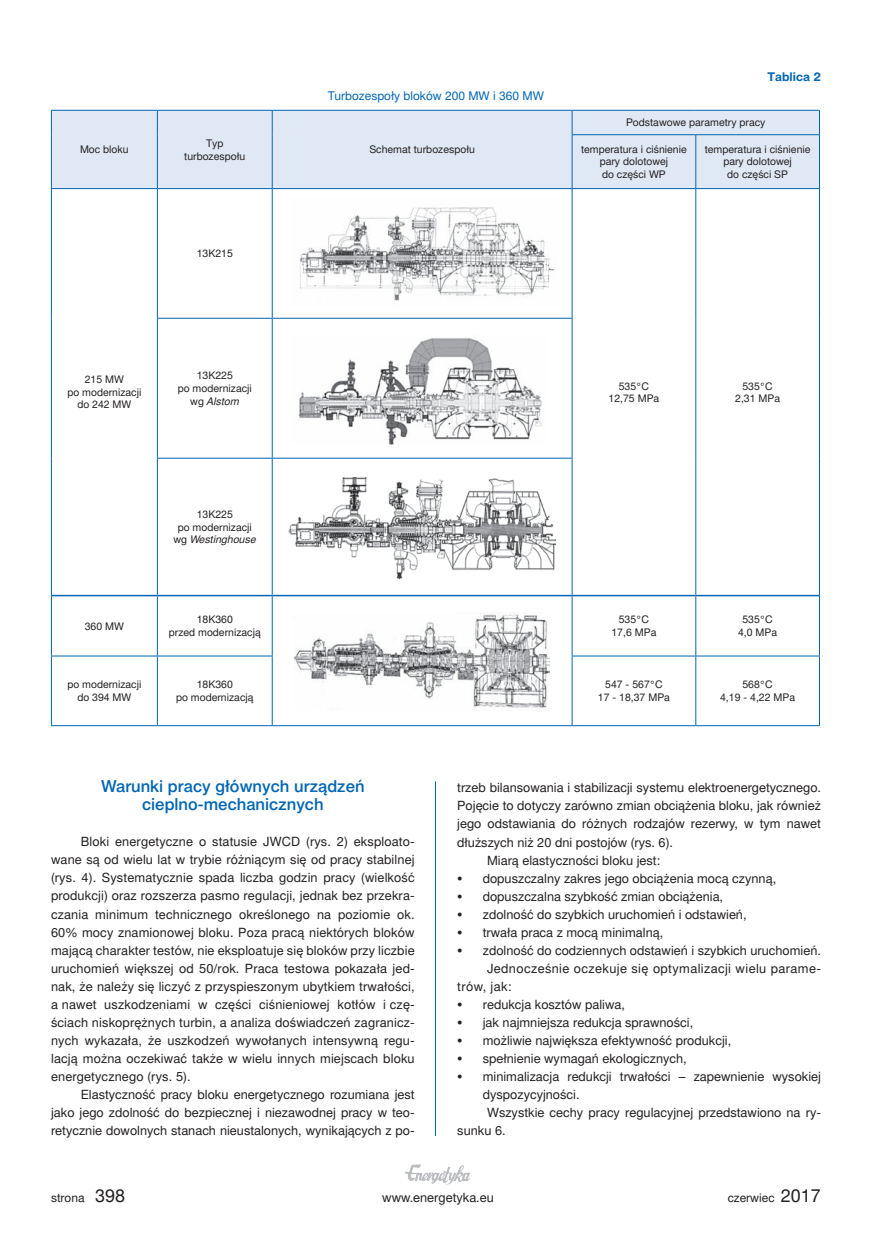
<style>
.page{position:relative;width:872px;height:1255px;background:#fff}
.page>*{position:absolute;margin:0;border:0;box-sizing:border-box;transform-origin:0 0}
.t1{font:16.5px/18px "Switzer EFN Medium";color:#0166b3;text-align:center}
.t2{font:12.75px/18px "Switzer EFN";color:#231f20;text-align:justify}
.t3{font:12.75px "Switzer EFN";letter-spacing:.03em;color:#231f20}
.t4{font:12px "Switzer EFN";color:#0166b3}
.t5{font:12px "Switzer EFN";color:#231f20}
.t6{font:700 12px "Switzer EFN";color:#0166b3}
.t7{font:10.5px/12.6px "Switzer EFN";color:#231f20;text-align:center}
.s1{font-style:italic}
.s2{font-size:18px}
</style>
<div class="page">
<img style="left:405px;top:1164px;width:66px;height:21px">
<hr style="left:435px;top:781px;width:1px;height:354px;background:#0166b3">
<div style="left:52px;top:111px;width:767px;height:77px;background:#e1e8f5"></div>
<hr style="left:51px;top:110px;width:106px;height:1px;background:#0166b3">
<svg style="left:51px;top:111px;width:1px;height:24px"></svg>
<hr style="left:157px;top:110px;width:115px;height:1px;background:#0166b3">
<svg style="left:157px;top:111px;width:1px;height:24px"></svg>
<hr style="left:272px;top:110px;width:300px;height:1px;background:#0166b3">
<svg style="left:272px;top:111px;width:1px;height:24px"></svg>
<hr style="left:51px;top:135px;width:1px;height:53px;background:#0166b3">
<hr style="left:157px;top:135px;width:1px;height:53px;background:#0166b3">
<hr style="left:272px;top:135px;width:1px;height:53px;background:#0166b3">
<hr style="left:572px;top:110px;width:124px;height:1px;background:#0166b3">
<svg style="left:572px;top:111px;width:1px;height:23px"></svg>
<hr style="left:696px;top:110px;width:124px;height:1px;background:#0166b3">
<svg style="left:819px;top:111px;width:1px;height:23px"></svg>
<hr style="left:572px;top:134px;width:124px;height:1px;background:#0166b3">
<hr style="left:572px;top:135px;width:1px;height:53px;background:#0166b3">
<hr style="left:696px;top:134px;width:124px;height:1px;background:#0166b3">
<hr style="left:695px;top:135px;width:1px;height:53px;background:#0166b3">
<hr style="left:819px;top:135px;width:1px;height:53px;background:#0166b3">
<hr style="left:51px;top:188px;width:106px;height:1px;background:#0166b3">
<hr style="left:51px;top:189px;width:1px;height:129px;background:#0166b3">
<hr style="left:51px;top:318px;width:1px;height:140px;background:#0166b3">
<hr style="left:51px;top:458px;width:1px;height:137px;background:#0166b3">
<hr style="left:157px;top:188px;width:115px;height:1px;background:#0166b3">
<hr style="left:157px;top:189px;width:1px;height:129px;background:#0166b3">
<hr style="left:272px;top:188px;width:300px;height:1px;background:#0166b3">
<hr style="left:272px;top:189px;width:1px;height:129px;background:#0166b3">
<hr style="left:572px;top:188px;width:124px;height:1px;background:#0166b3">
<hr style="left:572px;top:189px;width:1px;height:129px;background:#0166b3">
<hr style="left:696px;top:188px;width:124px;height:1px;background:#0166b3">
<hr style="left:695px;top:189px;width:1px;height:129px;background:#0166b3">
<hr style="left:819px;top:189px;width:1px;height:129px;background:#0166b3">
<hr style="left:695px;top:318px;width:1px;height:140px;background:#0166b3">
<hr style="left:819px;top:318px;width:1px;height:140px;background:#0166b3">
<hr style="left:695px;top:458px;width:1px;height:137px;background:#0166b3">
<hr style="left:819px;top:458px;width:1px;height:137px;background:#0166b3">
<hr style="left:157px;top:318px;width:115px;height:1px;background:#0166b3">
<hr style="left:157px;top:318px;width:1px;height:140px;background:#0166b3">
<hr style="left:272px;top:318px;width:300px;height:1px;background:#0166b3">
<hr style="left:272px;top:318px;width:1px;height:140px;background:#0166b3">
<hr style="left:572px;top:318px;width:1px;height:140px;background:#0166b3">
<hr style="left:157px;top:458px;width:115px;height:1px;background:#0166b3">
<hr style="left:157px;top:458px;width:1px;height:137px;background:#0166b3">
<hr style="left:272px;top:458px;width:300px;height:1px;background:#0166b3">
<hr style="left:272px;top:458px;width:1px;height:137px;background:#0166b3">
<hr style="left:572px;top:458px;width:1px;height:137px;background:#0166b3">
<hr style="left:51px;top:595px;width:1px;height:60px;background:#0166b3">
<hr style="left:157px;top:596px;width:1px;height:59px;background:#0166b3">
<hr style="left:272px;top:596px;width:1px;height:59px;background:#0166b3">
<hr style="left:272px;top:725px;width:300px;height:1px;background:#0166b3">
<hr style="left:572px;top:596px;width:1px;height:59px;background:#0166b3">
<hr style="left:695px;top:596px;width:1px;height:59px;background:#0166b3">
<hr style="left:819px;top:595px;width:1px;height:60px;background:#0166b3">
<hr style="left:51px;top:655px;width:106px;height:1px;background:#0166b3">
<hr style="left:51px;top:656px;width:1px;height:69px;background:#0166b3">
<hr style="left:157px;top:655px;width:116px;height:1px;background:#0166b3">
<hr style="left:157px;top:656px;width:1px;height:69px;background:#0166b3">
<hr style="left:272px;top:656px;width:1px;height:69px;background:#0166b3">
<hr style="left:51px;top:725px;width:106px;height:1px;background:#0166b3">
<hr style="left:157px;top:725px;width:115px;height:1px;background:#0166b3">
<hr style="left:572px;top:655px;width:124px;height:1px;background:#0166b3">
<hr style="left:572px;top:656px;width:1px;height:69px;background:#0166b3">
<hr style="left:696px;top:655px;width:124px;height:1px;background:#0166b3">
<hr style="left:695px;top:656px;width:1px;height:69px;background:#0166b3">
<hr style="left:819px;top:656px;width:1px;height:69px;background:#0166b3">
<hr style="left:572px;top:725px;width:124px;height:1px;background:#0166b3">
<hr style="left:696px;top:725px;width:124px;height:1px;background:#0166b3">
<hr style="left:52px;top:595px;width:105px;height:1px;background:#0166b3">
<hr style="left:157px;top:595px;width:115px;height:1px;background:#0166b3">
<hr style="left:272px;top:595px;width:300px;height:1px;background:#0166b3">
<hr style="left:572px;top:595px;width:124px;height:1px;background:#0166b3">
<hr style="left:696px;top:595px;width:123px;height:1px;background:#0166b3">
<img style="left:299px;top:207px;width:256px;height:94px">
<img style="left:288px;top:477px;width:267px;height:103px">
<img style="left:294px;top:614px;width:256px;height:94px">
<img style="left:298px;top:338px;width:244px;height:107px">
<p class="t4" style="left:328px;top:88px;width:217px">Turbozespoły bloków 200 MW i 360 MW</p>
<p class="t7" style="left:80px;top:143px;width:50px">Moc bloku</p>
<p class="t7" style="left:184px;top:137px;width:63px">Typ turbozespołu</p>
<p class="t7" style="left:369px;top:143px;width:107px">Schemat turbozespołu</p>
<p class="t7" style="left:197px;top:247px;width:38px">13K215</p>
<p class="t6" style="left:767px;top:69px;width:55px">Tablica 2</p>
<p class="t7" style="left:626px;top:116px;width:141px">Podstawowe parametry pracy</p>
<p class="t7" style="left:581px;top:143px;width:107px">temperatura i ciśnienie pary dolotowej<br>do części WP</p>
<p class="t7" style="left:704px;top:143px;width:107px">temperatura i ciśnienie pary dolotowej<br>do części SP</p>
<p class="t7" style="left:67px;top:373px;width:76px">215 MW<br>po modernizacji do 242 MW</p>
<p class="t7" style="left:178px;top:369px;width:76px">13K225<br>po modernizacji wg <span class="s1">Alstom</span></p>
<p class="t7" style="left:173px;top:508px;width:84px">13K225<br>po modernizacji wg <span class="s1">Westinghouse</span></p>
<p class="t7" style="left:608px;top:380px;width:52px">535°C<br>12,75 MPa</p>
<p class="t7" style="left:735px;top:380px;width:46px">535°C<br>2,31 MPa</p>
<p class="t7" style="left:85px;top:619px;width:41px">360 MW</p>
<p class="t7" style="left:169px;top:613px;width:93px">18K360<br>przed modernizacją</p>
<p class="t7" style="left:611px;top:613px;width:46px">535°C<br>17,6 MPa</p>
<p class="t7" style="left:738px;top:613px;width:41px">535°C<br>4,0 MPa</p>
<p class="t7" style="left:67px;top:678px;width:76px">po modernizacji do 394 MW</p>
<p class="t7" style="left:176px;top:678px;width:79px">18K360<br>po modernizacją</p>
<p class="t7" style="left:598px;top:678px;width:74px">547 - 567°C<br>17 - 18,37 MPa</p>
<p class="t7" style="left:720px;top:678px;width:76px">568°C<br>4,19 - 4,22 MPa</p>
<p class="t1" style="left:101px;top:777px;width:265px">Warunki pracy głównych urządzeń cieplno-mechanicznych</p>
<p class="t2" style="left:51px;top:833px;width:365px;text-indent:30px">Bloki energetyczne o statusie JWCD (rys. 2) eksploato&shy;wane są od wielu lat w trybie różniącym się od pracy stabilnej (rys. 4). Systematycznie spada liczba godzin pracy (wielkość produkcji) oraz rozszerza pasmo regulacji, jednak bez przekra&shy;czania minimum technicznego określonego na poziomie ok.<br>60% mocy znamionowej bloku. Poza pracą niektórych bloków mającą charakter testów, nie eksploatuje się bloków przy liczbie uruchomień większej od 50/rok. Praca testowa pokazała jed&shy;nak, że należy się liczyć z przyspieszonym ubytkiem trwałości, a nawet uszkodzeniami w części ciśnieniowej kotłów i czę&shy;ściach niskoprężnych turbin, a analiza doświadczeń zagranicz&shy;nych wykazała, że uszkodzeń wywołanych intensywną regu&shy;lacją można oczekiwać także w wielu innych miejscach bloku energetycznego (rys. 5).</p>
<p class="t2" style="left:51px;top:1085px;width:365px;text-indent:30px">Elastyczność pracy bloku energetycznego rozumiana jest jako jego zdolność do bezpiecznej i niezawodnej pracy w teo&shy;retycznie dowolnych stanach nieustalonych, wynikających z po-</p>
<p class="t2" style="left:457px;top:779px;width:365px">trzeb bilansowania i stabilizacji systemu elektroenergetycznego.</p>
<p class="t2" style="left:457px;top:797px;width:365px">Pojęcie to dotyczy zarówno zmian obciążenia bloku, jak również</p>
<p class="t2" style="left:457px;top:815px;width:365px">jego odstawiania do różnych rodzajów rezerwy, w tym nawet</p>
<p class="t2" style="left:457px;top:833px;width:217px">dłuższych niż 20 dni postojów (rys. 6).</p>
<p class="t2" style="left:487px;top:851px;width:175px">Miarą elastyczności bloku jest:</p>
<p class="t2" style="left:457px;top:869px;width:320px">• dopuszczalny zakres jego obciążenia mocą czynną,</p>
<p class="t2" style="left:457px;top:887px;width:267px">• dopuszczalna szybkość zmian obciążenia,</p>
<p class="t2" style="left:457px;top:905px;width:291px">• zdolność do szybkich uruchomień i odstawień,</p>
<p class="t2" style="left:457px;top:923px;width:207px">• trwała praca z mocą minimalną,</p>
<p class="t2" style="left:457px;top:941px;width:365px">• zdolność do codziennych odstawień i szybkich uruchomień.</p>
<p class="t3" style="left:487px;top:960px;width:335px">Jednocześnie oczekuje się optymalizacji wielu parame-</p>
<p class="t2" style="left:457px;top:977px;width:56px">trów, jak:</p>
<p class="t2" style="left:457px;top:995px;width:169px">• redukcja kosztów paliwa,</p>
<p class="t2" style="left:457px;top:1013px;width:237px">• jak najmniejsza redukcja sprawności,</p>
<p class="t2" style="left:457px;top:1031px;width:275px">• możliwie największa efektywność produkcji,</p>
<p class="t2" style="left:457px;top:1049px;width:231px">• spełnienie wymagań ekologicznych,</p>
<p class="t2" style="left:457px;top:1067px;width:365px">• minimalizacja redukcji trwałości – zapewnienie wysokiej</p>
<p class="t2" style="left:483px;top:1085px;width:98px">dyspozycyjności.</p>
<p class="t2" style="left:487px;top:1103px;width:335px">Wszystkie cechy pracy regulacyjnej przedstawiono na ry-</p>
<p class="t2" style="left:457px;top:1121px;width:50px">sunku 6.</p>
<p class="t5" style="left:51px;top:1190px;width:76px">strona <span class="s2">398</span></p>
<p class="t2" style="left:382px;top:1188px;width:113px">www.energetyka.eu</p>
<p class="t5" style="left:727px;top:1190px;width:95px">czerwiec <span class="s2">2017</span></p>
</div>
